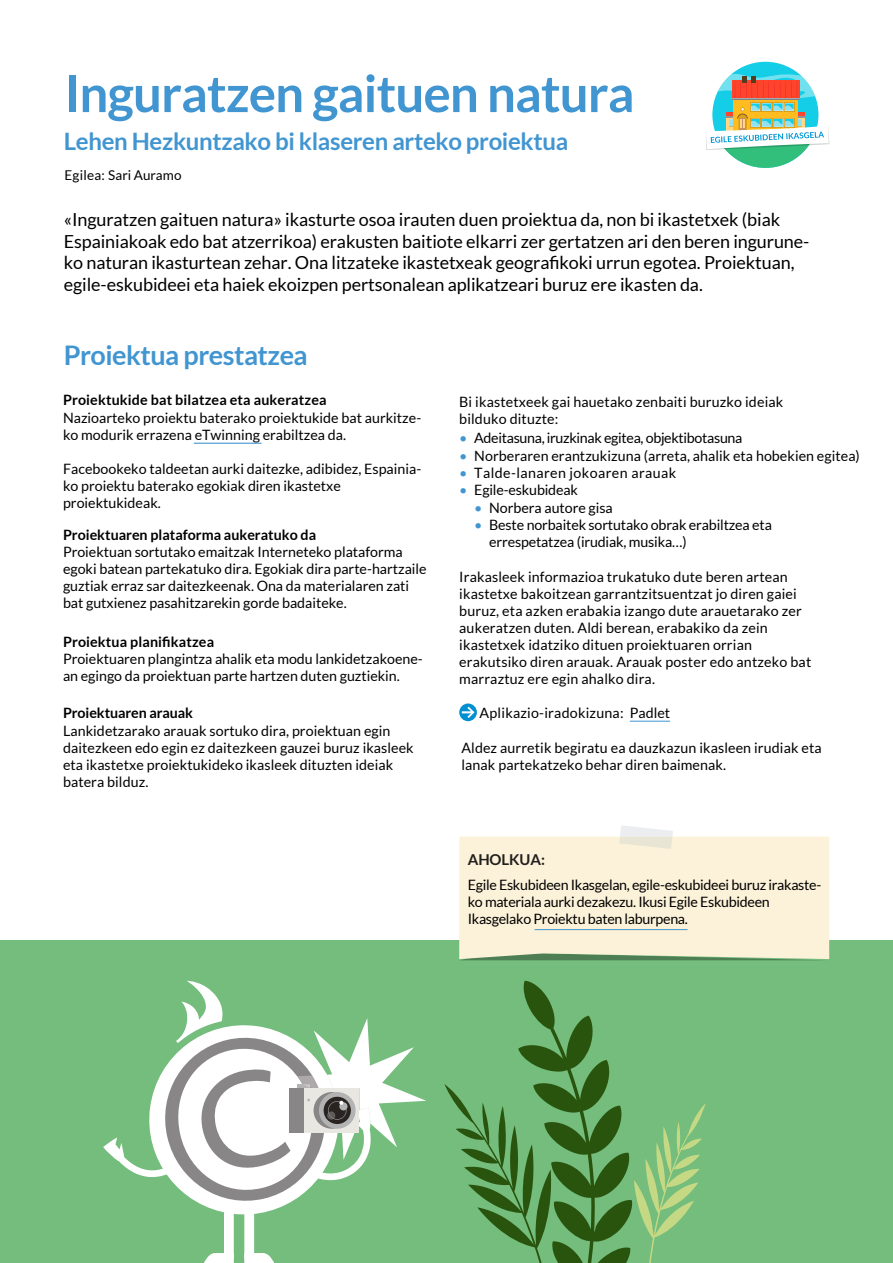
<style>
.page{position:relative;width:893px;height:1263px;background:#fff}
.page>*{position:absolute;margin:0;border:0;box-sizing:border-box;transform-origin:0 0}
.t1{font:700 51px "Lato";letter-spacing:-.015em;color:#4195d1}
.t2{font:700 27px "Lato";letter-spacing:-.02em;color:#4195d1}
.t3{font:700 24px "Lato";letter-spacing:-.015em;color:#4195d1}
.t4{font:18px/21.6px "Lato";letter-spacing:-.005em;color:#000}
.t5{font:700 15px "Lato";letter-spacing:-.005em;color:#211e1e}
.t6{font:14.25px/17.1px "Lato";color:#000}
.t7{font:14.25px/17.1px "Lato";letter-spacing:-.02em;color:#000}
.t8{font:700 14.25px "Lato";letter-spacing:.01em;color:#000}
.t9{font:14.25px "Lato";letter-spacing:.03em;color:#000}
.t10{font:13.5px "Lato";letter-spacing:.01em;color:#000}
.s1{color:#4195d1}
</style>
<div class="page">
<div style="left:0;top:941px;width:893px;height:322px;background:#74bd7d"></div>
<svg style="left:462px;top:959px;width:346px;height:1px"></svg>
<hr style="left:630px;top:721px;width:40px;height:1px;background:#4195d1">
<hr style="left:194px;top:443px;width:68px;height:1px;background:#4195d1">
<svg style="left:459px;top:703px;width:18px;height:18px"></svg>
<svg style="left:462px;top:707px;width:12px;height:11px"></svg>
<svg style="left:444px;top:981px;width:262px;height:282px"></svg>
<svg style="left:103px;top:980px;width:323px;height:283px"></svg>
<div style="left:459px;top:837px;width:370px;height:122px;background:#fcf2d9"></div>
<svg style="left:619px;top:826px;width:54px;height:23px"></svg>
<hr style="left:535px;top:929px;width:153px;height:1px;background:#4195d1">
<div style="left:712px;top:62px;width:106px;height:106px;background:#14cde6;border-radius:50%"></div>
<svg style="left:725px;top:150px;width:80px;height:18px"></svg>
<svg style="left:706px;top:74px;width:123px;height:76px"></svg>
<h1 class="t1" style="left:64px;top:64px;width:572px">Inguratzen gaituen natura</h1>
<h3 class="t3" style="left:64px;top:127px;width:506px">Lehen Hezkuntzako bi klaseren arteko proiektua</h3>
<p class="t10" style="left:64px;top:167px;width:119px">Egilea: Sari Auramo</p>
<p class="t4" style="left:64px;top:209px;width:747px">«Inguratzen gaituen natura» ikasturte osoa irauten duen proiektua da, non bi ikastetxek (biak Espainiakoak edo bat atzerrikoa) erakusten baitiote elkarri zer gertatzen ari den beren ingurune&shy;ko naturan ikasturtean zehar. Ona litzateke ikastetxeak geografikoki urrun egotea. Proiektuan, egile-eskubideei eta haiek ekoizpen pertsonalean aplikatzeari buruz ere ikasten da.</p>
<h2 class="t2" style="left:64px;top:339px;width:245px">Proiektua prestatzea</h2>
<p class="t8" style="left:63px;top:392px;width:265px">Proiektukide bat bilatzea eta aukeratzea</p>
<p class="t6" style="left:63px;top:409px;width:360px">Nazioarteko proiektu baterako proiektukide bat aurkitze&shy;ko modurik errazena eTwinning erabiltzea da.</p>
<p class="t6" style="left:63px;top:460px;width:360px">Facebookeko taldeetan aurki daitezke, adibidez, Espainia&shy;ko proiektu baterako egokiak diren ikastetxe proiektukideak.</p>
<p class="t8" style="left:63px;top:526px;width:255px">Proiektuaren plataforma aukeratuko da</p>
<p class="t6" style="left:63px;top:543px;width:365px">Proiektuan sortutako emaitzak Interneteko plataforma egoki batean partekatuko dira. Egokiak dira parte-hartzaile guztiak erraz sar daitezkeenak. Ona da materialaren zati bat gutxienez pasahitzarekin gorde badaiteke.</p>
<p class="t8" style="left:63px;top:633px;width:153px">Proiektua planifikatzea</p>
<p class="t6" style="left:63px;top:650px;width:361px">Proiektuaren plangintza ahalik eta modu lankidetzakoene&shy;an egingo da proiektuan parte hartzen duten guztiekin.</p>
<p class="t8" style="left:63px;top:705px;width:132px">Proiektuaren arauak</p>
<p class="t6" style="left:63px;top:722px;width:352px">Lankidetzarako arauak sortuko dira, proiektuan egin daitezkeen edo egin ez daitezkeen gauzei buruz ikasleek eta ikastetxe proiektukideko ikasleek dituzten ideiak batera bilduz.</p>
<p class="t6" style="left:459px;top:393px;width:326px">Bi ikastetxeek gai hauetako zenbaiti buruzko ideiak bilduko dituzte:</p>
<p class="t7" style="left:459px;top:430px;width:285px"><span class="s1">•</span> Adeitasuna, iruzkinak egitea, objektibotasuna</p>
<p class="t6" style="left:459px;top:447px;width:402px"><span class="s1">•</span> Norberaren erantzukizuna (arreta, ahalik eta hobekien egitea)</p>
<p class="t9" style="left:459px;top:465px;width:218px"><span class="s1">•</span> Talde-lanaren jokoaren arauak</p>
<p class="t6" style="left:459px;top:481px;width:120px"><span class="s1">•</span> Egile-eskubideak</p>
<p class="t6" style="left:474px;top:499px;width:140px"><span class="s1">•</span> Norbera autore gisa</p>
<p class="t6" style="left:489px;top:516px;width:284px;text-indent:-15px"><span class="s1">•</span> Beste norbaitek sortutako obrak erabiltzea eta errespetatzea (irudiak, musika…)</p>
<p class="t6" style="left:459px;top:568px;width:354px">Irakasleek informazioa trukatuko dute beren artean ikastetxe bakoitzean garrantzitsuentzat jo diren gaiei buruz, eta azken erabakia izango dute arauetarako zer aukeratzen duten. Aldi berean, erabakiko da zein ikastetxek idatziko dituen proiektuaren orrian erakutsiko diren arauak. Arauak poster edo antzeko bat marraztuz ere egin ahalko dira.</p>
<p class="t6" style="left:480px;top:704px;width:192px">Aplikazio-iradokizuna: Padlet</p>
<p class="t6" style="left:461px;top:739px;width:362px">Aldez aurretik begiratu ea dauzkazun ikasleen irudiak eta lanak partekatzeko behar diren baimenak.</p>
<p class="t5" style="left:468px;top:851px;width:79px">AHOLKUA:</p>
<p class="t7" style="left:468px;top:876px;width:355px">Egile Eskubideen Ikasgelan, egile-eskubideei buruz irakaste&shy;ko materiala aurki dezakezu. Ikusi Egile Eskubideen<br>Ikasgelako Proiektu baten laburpena.</p>
</div>
